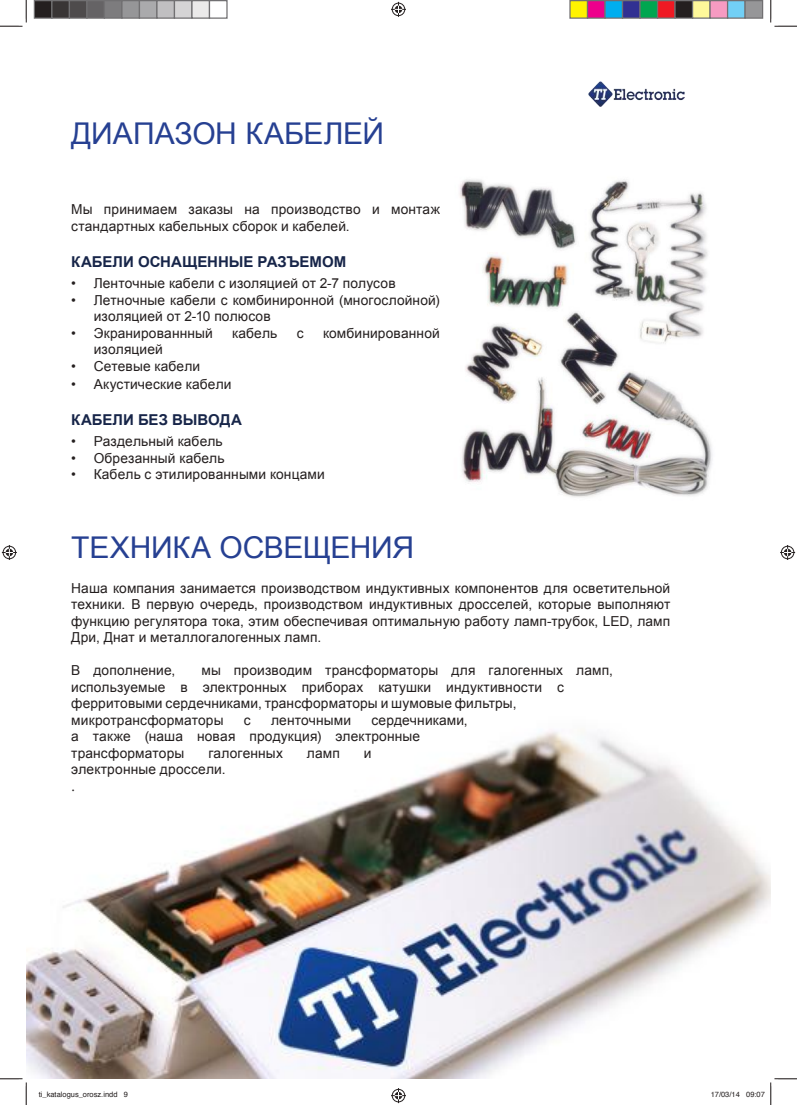
<style>
.page{position:relative;width:797px;height:1105px;background:#fff}
.page>*{position:absolute;margin:0;border:0;box-sizing:border-box;transform-origin:0 0}
.t1{font:30px "Arial";letter-spacing:-.01em;color:#264092}
.t2{font:700 15px "Arial";letter-spacing:-.005em;color:#172549}
.t3{font:13.75px/16.5px "Arial";letter-spacing:.01em;color:#241f1f}
.t4{font:13.75px "Century Gothic";color:#241f1f}
.t5{font:7.5px "Helvetica";color:#241f1f}
</style>
<div class="page">
<img style="left:27px;top:731px;width:743px;height:348px">
<img style="left:459px;top:179px;width:253px;height:318px">
<img style="left:589px;top:82px;width:95px;height:24px">
<svg style="left:0;top:0;width:27px;height:27px"></svg>
<svg style="left:0;top:1078px;width:27px;height:27px"></svg>
<svg style="left:770px;top:0;width:27px;height:27px"></svg>
<svg style="left:391px;top:2px;width:15px;height:15px"></svg>
<svg style="left:391px;top:1088px;width:15px;height:15px"></svg>
<svg style="left:2px;top:545px;width:15px;height:15px"></svg>
<svg style="left:780px;top:545px;width:15px;height:15px"></svg>
<div style="left:34px;top:1px;width:18px;height:17px;background:#241f1f"></div>
<div style="left:34px;top:0;width:18px;height:19px;border:1px solid #717072"></div>
<div style="left:52px;top:1px;width:17px;height:17px;background:#393535"></div>
<div style="left:51px;top:0;width:19px;height:19px;border:1px solid #717072"></div>
<div style="left:69px;top:1px;width:18px;height:17px;background:#4e4b4c"></div>
<div style="left:69px;top:0;width:19px;height:19px;border:1px solid #717072"></div>
<div style="left:87px;top:1px;width:17px;height:17px;background:#656365"></div>
<div style="left:86px;top:0;width:19px;height:19px;border:1px solid #717072"></div>
<div style="left:104px;top:1px;width:18px;height:17px;background:#7d7c7e"></div>
<div style="left:104px;top:0;width:18px;height:19px;border:1px solid #717072"></div>
<div style="left:122px;top:1px;width:17px;height:17px;background:#969698"></div>
<div style="left:121px;top:0;width:19px;height:19px;border:1px solid #717072"></div>
<div style="left:139px;top:1px;width:18px;height:17px;background:#aaaaac"></div>
<div style="left:139px;top:0;width:19px;height:19px;border:1px solid #717072"></div>
<div style="left:157px;top:1px;width:17px;height:17px;background:#c0bfc1"></div>
<div style="left:156px;top:0;width:19px;height:19px;border:1px solid #717072"></div>
<div style="left:174px;top:1px;width:18px;height:17px;background:#d5d4d5"></div>
<div style="left:174px;top:0;width:18px;height:19px;border:1px solid #717072"></div>
<div style="left:192px;top:1px;width:17px;height:17px;background:#ebeaea"></div>
<div style="left:191px;top:0;width:19px;height:19px;border:1px solid #717072"></div>
<div style="left:209px;top:0;width:19px;height:19px;border:1px solid #717072"></div>
<div style="left:570px;top:1px;width:17px;height:17px;background:#fff300"></div>
<div style="left:569px;top:0;width:19px;height:19px;border:1px solid #717072"></div>
<div style="left:587px;top:1px;width:18px;height:17px;background:#ee008c"></div>
<div style="left:587px;top:0;width:18px;height:19px;border:1px solid #717072"></div>
<div style="left:605px;top:1px;width:17px;height:17px;background:#00aeef"></div>
<div style="left:604px;top:0;width:19px;height:19px;border:1px solid #717072"></div>
<div style="left:622px;top:1px;width:18px;height:17px;background:#313092"></div>
<div style="left:622px;top:0;width:18px;height:19px;border:1px solid #717072"></div>
<div style="left:640px;top:1px;width:17px;height:17px;background:#00a650"></div>
<div style="left:639px;top:0;width:19px;height:19px;border:1px solid #717072"></div>
<div style="left:657px;top:1px;width:18px;height:17px;background:#ef1923"></div>
<div style="left:657px;top:0;width:18px;height:19px;border:1px solid #717072"></div>
<div style="left:675px;top:1px;width:17px;height:17px;background:#241f1f"></div>
<div style="left:674px;top:0;width:19px;height:19px;border:1px solid #717072"></div>
<div style="left:692px;top:1px;width:18px;height:17px;background:#fff89a"></div>
<div style="left:692px;top:0;width:18px;height:19px;border:1px solid #717072"></div>
<div style="left:710px;top:1px;width:17px;height:17px;background:#f69bc2"></div>
<div style="left:709px;top:0;width:19px;height:19px;border:1px solid #717072"></div>
<div style="left:727px;top:1px;width:18px;height:17px;background:#72d0f6"></div>
<div style="left:727px;top:0;width:18px;height:19px;border:1px solid #717072"></div>
<div style="left:745px;top:1px;width:17px;height:17px;background:#969698"></div>
<div style="left:744px;top:0;width:19px;height:19px;border:1px solid #717072"></div>
<svg style="left:711px;top:1078px;width:86px;height:27px"></svg>
<h1 class="t1" style="left:71px;top:114px;width:314px">ДИАПАЗОН КАБЕЛЕЙ</h1>
<p class="t3" style="left:71px;top:201px;width:370px">Мы принимаем заказы на производство и монтаж стандартных кабельных сборок и кабелей.</p>
<p class="t2" style="left:71px;top:251px;width:276px">КАБЕЛИ ОСНАЩЕННЫЕ РАЗЪЕМОМ</p>
<p class="t3" style="left:71px;top:275px;width:326px">• Ленточные кабели с изоляцией от 2-7 полусов</p>
<p class="t3" style="left:94px;top:292px;width:347px;text-indent:-22px">• Летночные кабели с комбиниронной (многослойной) изоляцией от 2-10 полюсов</p>
<p class="t3" style="left:71px;top:325px;width:143px">• Экранированнный</p>
<p class="t3" style="left:232px;top:325px;width:47px">кабель</p>
<p class="t3" style="left:297px;top:325px;width:8px">с</p>
<p class="t3" style="left:323px;top:325px;width:118px">комбинированной</p>
<p class="t3" style="left:94px;top:341px;width:71px">изоляцией</p>
<p class="t3" style="left:71px;top:358px;width:130px">• Сетевые кабели</p>
<p class="t3" style="left:71px;top:376px;width:162px">• Акустические кабели</p>
<p class="t2" style="left:71px;top:409px;width:172px">КАБЕЛИ БЕЗ ВЫВОДА</p>
<p class="t3" style="left:71px;top:433px;width:153px">• Раздельный кабель</p>
<p class="t3" style="left:71px;top:450px;width:155px">• Обрезанный кабель</p>
<p class="t3" style="left:71px;top:466px;width:255px">• Кабель с этилированными концами</p>
<h1 class="t1" style="left:71px;top:528px;width:344px">ТЕХНИКА ОСВЕЩЕНИЯ</h1>
<p class="t3" style="left:71px;top:580px;width:600px;text-align:justify">Наша компания занимается производством индуктивных компонентов для осветительной техники. В первую очередь, производством индуктивных дросселей, которые выполняют функцию регулятора тока, этим обеспечивая оптимальную работу ламп-трубок, LED, ламп Дри, Днат и металлогалогенных ламп.</p>
<p class="t3" style="left:71px;top:662px;width:106px">В дополнение,</p>
<p class="t3" style="left:71px;top:662px;width:543px;text-indent:130px">мы производим трансформаторы для галогенных ламп, используемые в электронных приборах катушки индуктивности с ферритовыми сердечниками, трансформаторы и шумовые фильтры, микротрансформаторы</p>
<p class="t3" style="left:71px;top:712px;width:398px;text-indent:300px">сердечниками, а также (наша новая продукция) электронные трансформаторы</p>
<p class="t3" style="left:244px;top:712px;width:8px">с</p>
<p class="t3" style="left:271px;top:712px;width:82px">ленточными</p>
<p class="t3" style="left:208px;top:745px;width:76px">галогенных</p>
<p class="t3" style="left:307px;top:745px;width:34px">ламп</p>
<p class="t3" style="left:364px;top:745px;width:9px">и</p>
<p class="t3" style="left:71px;top:761px;width:156px">электронные дроссели.</p>
<p class="t4" style="left:71px;top:777px;width:5px">.</p>
<p class="t5" style="left:39px;top:1089px;width:91px">ti_katalogus_orosz.indd 9</p>
<p class="t5" style="left:710px;top:1089px;width:56px">17/03/14 09:07</p>
</div>
